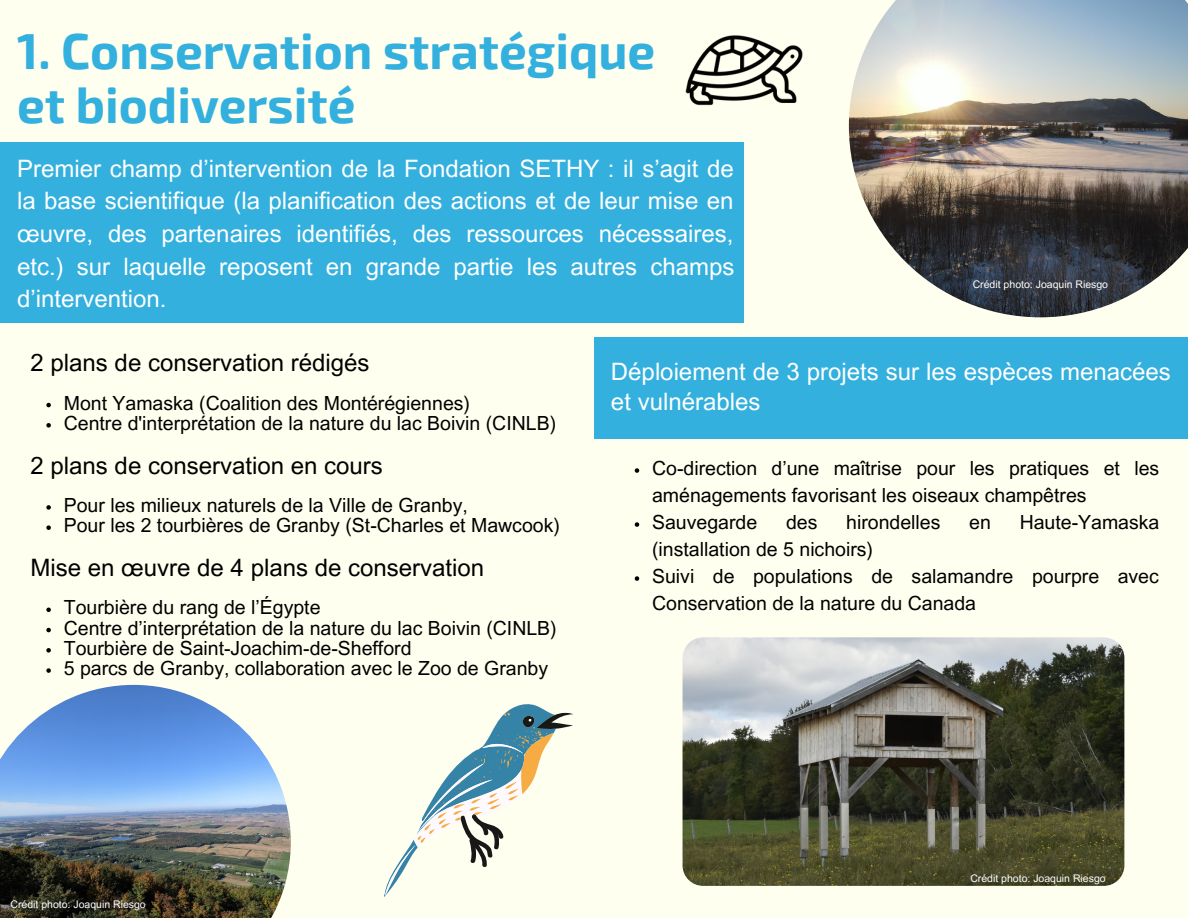
<style>
.page{position:relative;width:1188px;height:918px;background:#fffff0}
.page>*{position:absolute;margin:0;border:0;box-sizing:border-box;transform-origin:0 0}
.t1{font:700 49.5px/54px "Exo 2";color:#33b0de}
.t2{font:24px/32.7px "Arial MT Pro";color:#fff}
.t3{font:24px "Arial MT Pro";color:#000}
.t4{font:19.5px/27px "Arial MT Pro";color:#000}
.t5{font:10.5px "Arial MT Pro";color:#fff}
</style>
<div class="page">
<img style="left:685px;top:35px;width:118px;height:71px">
<img style="left:849px;top:0;width:339px;height:317px">
<img style="left:0;top:685px;width:291px;height:233px">
<img style="left:683px;top:637px;width:441px;height:249px;border-radius:21px">
<div style="left:594px;top:337px;width:594px;height:102px;background:#33b0de"></div>
<svg style="left:384px;top:704px;width:189px;height:193px"></svg>
<div style="left:0;top:142px;width:743px;height:181px;background:#33b0de"></div>
<svg style="left:46px;top:403px;width:5px;height:4px"></svg>
<svg style="left:46px;top:423px;width:5px;height:5px"></svg>
<svg style="left:46px;top:505px;width:5px;height:5px"></svg>
<svg style="left:46px;top:525px;width:5px;height:5px"></svg>
<svg style="left:46px;top:608px;width:5px;height:4px"></svg>
<svg style="left:46px;top:628px;width:5px;height:4px"></svg>
<svg style="left:46px;top:648px;width:5px;height:5px"></svg>
<svg style="left:46px;top:668px;width:5px;height:5px"></svg>
<svg style="left:635px;top:468px;width:4px;height:5px"></svg>
<svg style="left:635px;top:522px;width:4px;height:5px"></svg>
<svg style="left:635px;top:576px;width:4px;height:5px"></svg>
<p class="t1" style="left:17px;top:22px;width:640px">1. Conservation stratégique et biodiversité</p>
<p class="t2" style="left:17px;top:155px;width:719px;text-align:justify">Premier champ d’intervention de la Fondation SETHY : il s’agit de la base scientifique (la planification des actions et de leur mise en œuvre, des partenaires identifiés, des ressources nécessaires, etc.) sur laquelle reposent en grande partie les autres champs d’intervention.</p>
<p class="t5" style="left:973px;top:280px;width:137px">Crédit photo: Joaquin Riesgo</p>
<p class="t3" style="left:31px;top:354px;width:340px">2 plans de conservation rédigés</p>
<p class="t4" style="left:64px;top:392px;width:408px">Mont Yamaska (Coalition des Montérégiennes)</p>
<p class="t4" style="left:64px;top:412px;width:494px">Centre d'interprétation de la nature du lac Boivin (CINLB)</p>
<p class="t3" style="left:31px;top:456px;width:354px">2 plans de conservation en cours</p>
<p class="t4" style="left:64px;top:494px;width:406px">Pour les milieux naturels de la Ville de Granby,</p>
<p class="t4" style="left:64px;top:514px;width:498px">Pour les 2 tourbières de Granby (St-Charles et Mawcook)</p>
<p class="t3" style="left:31px;top:559px;width:455px">Mise en œuvre de 4 plans de conservation</p>
<p class="t4" style="left:64px;top:596px;width:258px">Tourbière du rang de l’Égypte</p>
<p class="t4" style="left:64px;top:617px;width:495px">Centre d’interprétation de la nature du lac Boivin (CINLB)</p>
<p class="t4" style="left:64px;top:637px;width:349px">Tourbière de Saint-Joachim-de-Shefford</p>
<p class="t4" style="left:64px;top:657px;width:486px">5 parcs de Granby, collaboration avec le Zoo de Granby</p>
<p class="t2" style="left:611px;top:360px;width:561px;line-height:29.2px">Déploiement de 3 projets sur les espèces menacées et vulnérables</p>
<p class="t4" style="left:652px;top:457px;width:509px">Co-direction d’une maîtrise pour les pratiques et les aménagements favorisant les oiseaux champêtres</p>
<p class="t4" style="left:652px;top:511px;width:107px">Sauvegarde</p>
<p class="t4" style="left:786px;top:511px;width:33px">des</p>
<p class="t4" style="left:846px;top:511px;width:96px">hirondelles</p>
<p class="t4" style="left:969px;top:511px;width:23px">en</p>
<p class="t4" style="left:1020px;top:511px;width:141px">Haute-Yamaska</p>
<p class="t4" style="left:652px;top:538px;width:223px">(installation de 5 nichoirs)</p>
<p class="t4" style="left:652px;top:565px;width:508px">Suivi de populations de salamandre pourpre avec<br>Conservation de la nature du Canada</p>
<p class="t5" style="left:10px;top:901px;width:137px">Crédit photo: Joaquin Riesgo</p>
<p class="t5" style="left:970px;top:874px;width:137px">Crédit photo: Joaquin Riesgo</p>
</div>
